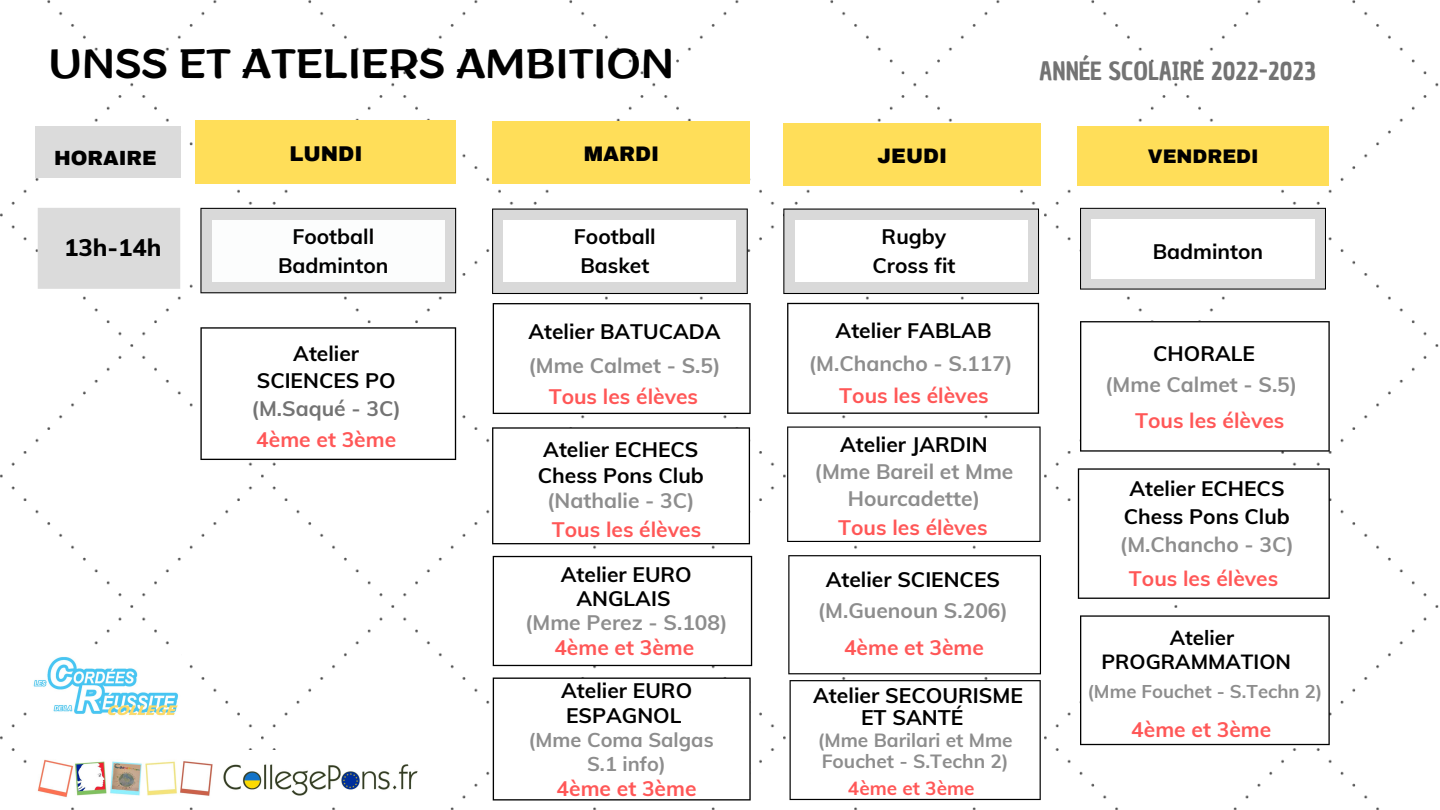
<style>
.page{position:relative;width:1440px;height:810px;background:#fff}
.page>*{position:absolute;margin:0;border:0;box-sizing:border-box;transform-origin:0 0}
.t1{font:41.9px "ZT Arturo";color:#000}
.t2{font:24.5px "Chau Philomene One";color:#737373}
.t3{font:800 24px "Muli";color:#000}
.t4{font:700 21.1px/22.5px "Muli";color:#000;text-align:center}
.t5{font:700 21px/29.2px "Muli";color:#000;text-align:center}
.t6{font:700 21px/27px "Muli";color:#8d8d8d;text-align:center}
.t7{font:700 21px "Muli";color:#ff5757}
.t8{font:700 21px "Muli";color:#737373}
.t9{font:900 20.9px "Archivo";color:#000}
.t10{font:900 20.6px "Archivo";color:#000}
.t11{font:700 20.5px/24px "Muli";color:#000;text-align:center}
.t12{font:900 20.5px "Archivo";color:#000}
.t13{font:900 20.1px "Archivo";color:#000}
.t14{font:700 20px/24px "Muli";color:#8d8d8d;text-align:center}
.t15{font:900 19.2px "Archivo";color:#000}
.t16{font:700 19.1px/21px "Muli";color:#8d8d8d}
.t17{font:700 19px "Muli";color:#ff5757}
.t18{font:700 18.5px "Muli";color:#8d8d8d}
</style>
<div class="page">
<img style="left:0;top:0;width:1439px;height:810px">
<svg style="left:790px;top:680px;width:251px;height:120px"></svg>
<div style="left:803px;top:693px;width:224px;height:94px;background:#fff"></div>
<div style="left:38px;top:208px;width:142px;height:81px;background:#dbdbdb"></div>
<div style="left:52px;top:223px;width:114px;height:51px;background:#dbdbdb"></div>
<div style="left:196px;top:120px;width:260px;height:64px;background:#ffde59"></div>
<div style="left:493px;top:121px;width:257px;height:63px;background:#ffde59"></div>
<div style="left:784px;top:124px;width:257px;height:62px;background:#ffde59"></div>
<div style="left:35px;top:126px;width:146px;height:52px;background:#dbdbdb"></div>
<svg style="left:787px;top:427px;width:254px;height:115px"></svg>
<div style="left:800px;top:439px;width:228px;height:90px;background:#fff"></div>
<svg style="left:788px;top:555px;width:253px;height:119px"></svg>
<div style="left:801px;top:568px;width:227px;height:93px;background:#fff"></div>
<img style="left:35px;top:750px;width:388px;height:53px">
<img style="left:33px;top:652px;width:148px;height:69px">
<div style="left:1078px;top:126px;width:251px;height:59px;background:#ffde59"></div>
<svg style="left:200px;top:208px;width:256px;height:85px;background:#c8c8c8"></svg>
<div style="left:212px;top:220px;width:232px;height:62px;background:#fcfdfd"></div>
<svg style="left:200px;top:327px;width:256px;height:133px"></svg>
<div style="left:215px;top:342px;width:226px;height:103px;background:#fff"></div>
<svg style="left:492px;top:209px;width:256px;height:85px;background:#c7c7c7"></svg>
<div style="left:504px;top:220px;width:232px;height:62px;background:#fff"></div>
<svg style="left:493px;top:303px;width:258px;height:111px"></svg>
<div style="left:507px;top:318px;width:229px;height:82px;background:#fff"></div>
<svg style="left:493px;top:556px;width:259px;height:110px"></svg>
<div style="left:507px;top:570px;width:231px;height:82px;background:#fff"></div>
<svg style="left:493px;top:678px;width:258px;height:123px"></svg>
<div style="left:507px;top:692px;width:229px;height:94px;background:#fff"></div>
<svg style="left:783px;top:209px;width:256px;height:85px;background:#c7c7c7"></svg>
<div style="left:795px;top:220px;width:232px;height:62px;background:#fff"></div>
<svg style="left:787px;top:303px;width:252px;height:111px"></svg>
<div style="left:802px;top:317px;width:223px;height:82px;background:#fff"></div>
<svg style="left:1080px;top:208px;width:246px;height:82px;background:#c7c7c7"></svg>
<div style="left:1091px;top:219px;width:224px;height:59px;background:#fff"></div>
<svg style="left:1080px;top:615px;width:250px;height:130px"></svg>
<div style="left:1094px;top:630px;width:221px;height:101px;background:#fff"></div>
<svg style="left:1080px;top:321px;width:250px;height:131px"></svg>
<div style="left:1094px;top:336px;width:221px;height:101px;background:#fff"></div>
<svg style="left:1078px;top:468px;width:252px;height:131px"></svg>
<div style="left:1092px;top:483px;width:223px;height:101px;background:#fff"></div>
<svg style="left:492px;top:427px;width:258px;height:117px"></svg>
<div style="left:506px;top:442px;width:230px;height:88px;background:#fff"></div>
<h1 class="t1" style="left:48px;top:48px;width:628px">UNSS ET ATELIERS AMBITION</h1>
<p class="t2" style="left:1039px;top:54px;width:278px">ANNÉE SCOLAIRE 2022-2023</p>
<p class="t13" style="left:54px;top:147px;width:104px">HORAIRE</p>
<p class="t9" style="left:289px;top:143px;width:75px">LUNDI</p>
<p class="t10" style="left:584px;top:143px;width:77px">MARDI</p>
<p class="t12" style="left:878px;top:145px;width:71px">JEUDI</p>
<p class="t3" style="left:64px;top:232px;width:99px">13h-14h</p>
<p class="t5" style="left:278px;top:221px;width:112px">Football<br>Badminton</p>
<p class="t5" style="left:257px;top:339px;width:140px;line-height:27.8px">Atelier<br>SCIENCES PO</p>
<p class="t8" style="left:252px;top:395px;width:151px">(M.Saqué - 3C)</p>
<p class="t7" style="left:256px;top:426px;width:141px">4ème et 3ème</p>
<p class="t5" style="left:574px;top:221px;width:83px">Football<br>Basket</p>
<p class="t5" style="left:528px;top:316px;width:194px">Atelier BATUCADA</p>
<p class="t6" style="left:528px;top:351px;width:194px">(Mme Calmet - S.5)</p>
<p class="t7" style="left:549px;top:383px;width:151px">Tous les élèves</p>
<p class="t5" style="left:538px;top:437px;width:168px;line-height:25.5px;text-align:left">Atelier ECHECS<br>Chess Pons Club</p>
<p class="t6" style="left:547px;top:487px;width:149px">(Nathalie - 3C)</p>
<p class="t7" style="left:552px;top:515px;width:151px">Tous les élèves</p>
<p class="t5" style="left:561px;top:562px;width:132px;line-height:24px">Atelier EURO<br>ANGLAIS</p>
<p class="t6" style="left:525px;top:609px;width:204px">(Mme Perez - S.108)</p>
<p class="t7" style="left:554px;top:634px;width:141px">4ème et 3ème</p>
<p class="t5" style="left:561px;top:678px;width:132px;line-height:24.8px;text-align:left">Atelier EURO<br>ESPAGNOL</p>
<p class="t14" style="left:529px;top:727px;width:187px">(Mme Coma Salgas<br>S.1 info)</p>
<p class="t7" style="left:557px;top:775px;width:141px">4ème et 3ème</p>
<p class="t5" style="left:873px;top:222px;width:84px">Rugby<br>Cross fit</p>
<p class="t5" style="left:836px;top:316px;width:157px">Atelier FABLAB</p>
<p class="t6" style="left:809px;top:350px;width:205px">(M.Chancho - S.117)</p>
<p class="t7" style="left:839px;top:382px;width:151px">Tous les élèves</p>
<p class="t5" style="left:840px;top:430px;width:149px">Atelier JARDIN</p>
<p class="t6" style="left:815px;top:458px;width:200px">(Mme Bareil et Mme<br>Hourcadette)</p>
<p class="t7" style="left:838px;top:514px;width:151px">Tous les élèves</p>
<p class="t5" style="left:826px;top:564px;width:176px">Atelier SCIENCES</p>
<p class="t6" style="left:818px;top:596px;width:192px">(M.Guenoun S.206)</p>
<p class="t7" style="left:844px;top:634px;width:141px">4ème et 3ème</p>
<p class="t4" style="left:813px;top:684px;width:211px">Atelier SECOURISME<br>ET SANTÉ</p>
<p class="t16" style="left:818px;top:729px;width:196px">(Mme Barilari et Mme<br>Fouchet - S.Techn 2)</p>
<p class="t17" style="left:848px;top:776px;width:128px">4ème et 3ème</p>
<p class="t15" style="left:1148px;top:146px;width:113px">VENDREDI</p>
<p class="t5" style="left:1153px;top:236px;width:112px">Badminton</p>
<p class="t5" style="left:1153px;top:338px;width:103px">CHORALE</p>
<p class="t6" style="left:1105px;top:370px;width:194px">(Mme Calmet - S.5)</p>
<p class="t7" style="left:1135px;top:407px;width:151px">Tous les élèves</p>
<p class="t5" style="left:1124px;top:474px;width:168px;line-height:27.8px;text-align:left">Atelier ECHECS<br>Chess Pons Club</p>
<p class="t6" style="left:1120px;top:530px;width:176px">(M.Chancho - 3C)</p>
<p class="t7" style="left:1129px;top:565px;width:151px">Tous les élèves</p>
<p class="t11" style="left:1102px;top:625px;width:191px">Atelier<br>PROGRAMMATION</p>
<p class="t18" style="left:1087px;top:680px;width:237px">(Mme Fouchet - S.Techn 2)</p>
<p class="t7" style="left:1131px;top:716px;width:141px">4ème et 3ème</p>
</div>
